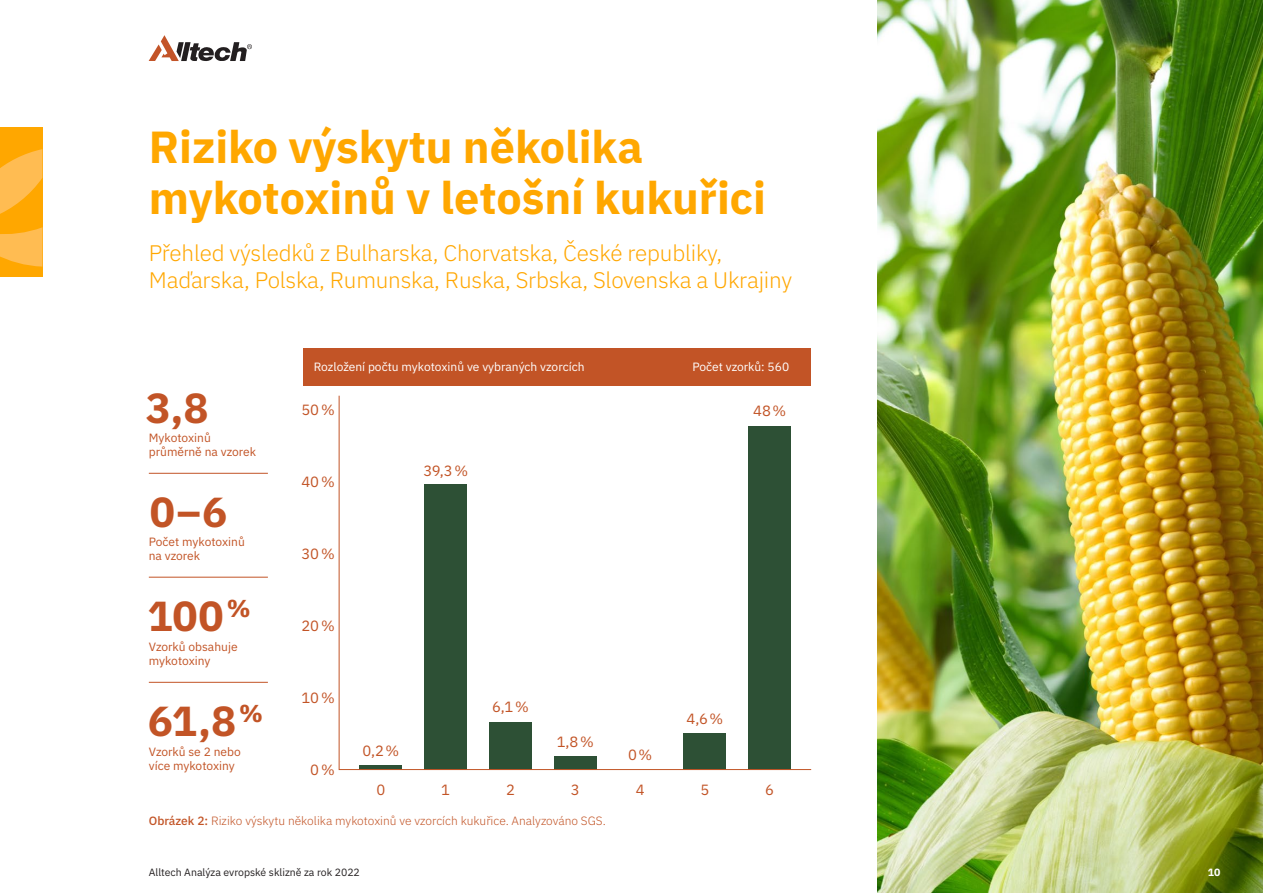
<style>
.page{position:relative;width:1263px;height:893px;background:#fff}
.page>*{position:absolute;margin:0;border:0;box-sizing:border-box;transform-origin:0 0}
.t1{font:700 45px/51px "IBM Plex Sans";color:#ffa700}
.t2{font:700 42px "IBM Plex Sans";color:#c25426}
.t3{font:300 22.5px/27px "IBM Plex Sans";letter-spacing:-.01em;color:#ffa700}
.t4{font:14.85px "IBM Plex Sans";color:#c25426}
.t5{font:12px/14.4px "IBM Plex Sans";color:#c25426}
.t6{font:300 12px "IBM Plex Sans";color:#c25426}
.t7{font:12px "IBM Plex Sans";color:#fff}
.t8{font:10.5px "IBM Plex Sans";color:#231f20}
.t9{font:700 10.5px "IBM Plex Sans";color:#fff}
.s1{font-weight:500}
</style>
<div class="page">
<img style="left:878px;top:0;width:385px;height:893px">
<div style="left:303px;top:348px;width:508px;height:38px;background:#c25426"></div>
<div style="left:0;top:128px;width:43px;height:149px;background:#ffa700"></div>
<svg style="left:0;top:149px;width:43px;height:118px"></svg>
<svg style="left:339px;top:395px;width:472px;height:375px"></svg>
<hr style="left:149px;top:473px;width:119px;height:1px;background:#c25426">
<hr style="left:149px;top:577px;width:119px;height:1px;background:#c25426">
<hr style="left:149px;top:682px;width:119px;height:1px;background:#c25426">
<svg style="left:149px;top:35px;width:103px;height:26px"></svg>
<h1 class="t1" style="left:149px;top:117px;width:619px">Riziko výskytu několika mykotoxinů v letošní kukuřici</h1>
<p class="t3" style="left:149px;top:238px;width:645px">Přehled výsledků z Bulharska, Chorvatska, České republiky,<br>Maďarska, Polska, Rumunska, Ruska, Srbska, Slovenska a Ukrajiny</p>
<h2 class="t2" style="left:146px;top:374px;width:64px">3,8</h2>
<p class="t5" style="left:149px;top:429px;width:109px">Mykotoxinů průměrně na vzorek</p>
<h2 class="t2" style="left:150px;top:478px;width:79px">0–6</h2>
<p class="t5" style="left:149px;top:533px;width:98px">Počet mykotoxinů na vzorek</p>
<h2 class="t2" style="left:147px;top:582px;width:105px">100<sup>%</sup></h2>
<p class="t5" style="left:149px;top:638px;width:90px">Vzorků obsahuje mykotoxiny</p>
<h2 class="t2" style="left:148px;top:687px;width:117px">61,8<sup>%</sup></h2>
<p class="t5" style="left:149px;top:743px;width:93px">Vzorků se 2 nebo více mykotoxiny</p>
<p class="t7" style="left:314px;top:358px;width:272px">Rozložení počtu mykotoxinů ve vybraných vzorcích</p>
<p class="t7" style="left:692px;top:358px;width:98px">Počet vzorků: 560</p>
<p class="t4" style="left:301px;top:398px;width:35px">50%</p>
<p class="t4" style="left:301px;top:470px;width:35px">40%</p>
<p class="t4" style="left:301px;top:542px;width:35px">30%</p>
<p class="t4" style="left:301px;top:614px;width:35px">20%</p>
<p class="t4" style="left:301px;top:686px;width:35px">10%</p>
<p class="t4" style="left:310px;top:758px;width:26px">0%</p>
<p class="t4" style="left:423px;top:459px;width:46px">39,3%</p>
<p class="t4" style="left:753px;top:400px;width:35px">48%</p>
<p class="t4" style="left:362px;top:739px;width:38px">0,2%</p>
<p class="t4" style="left:492px;top:696px;width:38px">6,1%</p>
<p class="t4" style="left:557px;top:730px;width:38px">1,8%</p>
<p class="t4" style="left:628px;top:743px;width:26px">0%</p>
<p class="t4" style="left:686px;top:708px;width:38px">4,6%</p>
<p class="t4" style="left:376px;top:778px;width:10px">0</p>
<p class="t4" style="left:441px;top:778px;width:10px">1</p>
<p class="t4" style="left:506px;top:778px;width:10px">2</p>
<p class="t4" style="left:571px;top:778px;width:10px">3</p>
<p class="t4" style="left:636px;top:778px;width:10px">4</p>
<p class="t4" style="left:700px;top:778px;width:10px">5</p>
<p class="t4" style="left:765px;top:778px;width:10px">6</p>
<p class="t6" style="left:149px;top:812px;width:459px"><span class="s1">Obrázek 2:</span> Riziko výskytu několika mykotoxinů ve vzorcích kukuřice. Analyzováno SGS.</p>
<p class="t8" style="left:149px;top:864px;width:213px">Alltech Analýza evropské sklizně za rok 2022</p>
<p class="t9" style="left:1208px;top:864px;width:14px">10</p>
</div>
